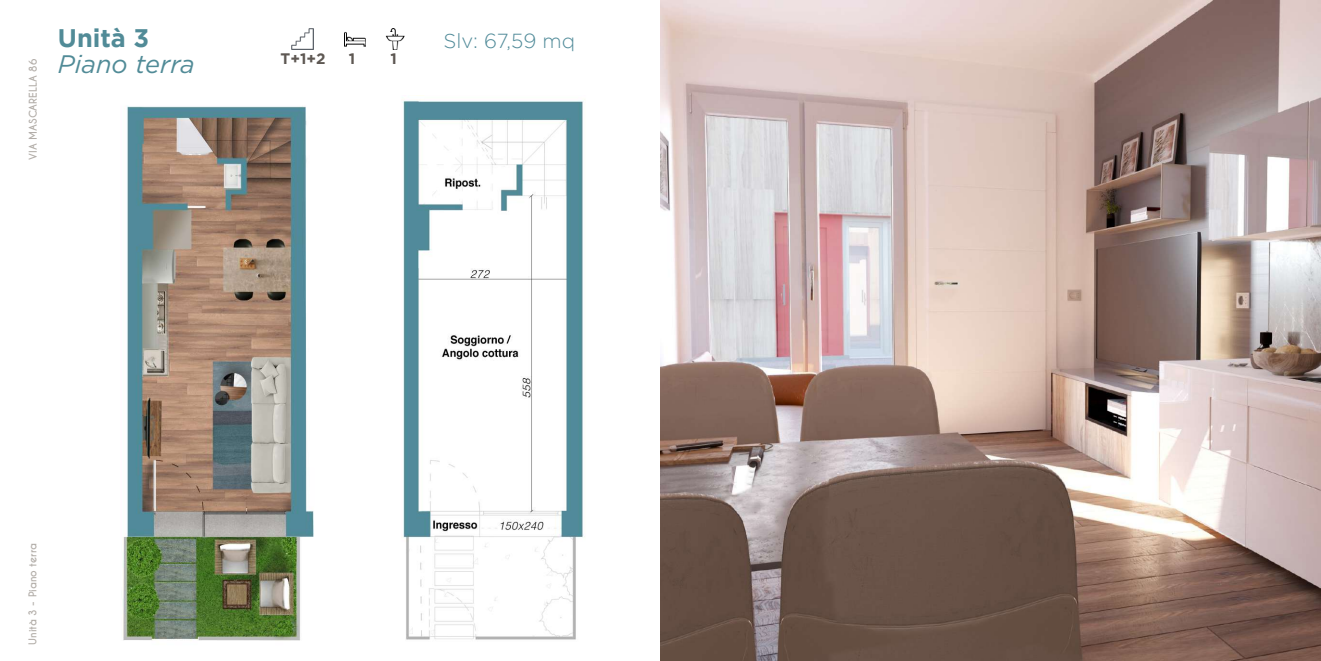
<style>
.page{position:relative;width:1321px;height:661px;background:#fff}
.page>*{position:absolute;margin:0;border:0;box-sizing:border-box;transform-origin:0 0}
.t1{font:italic 25.3px "Gotham";color:#518b97}
.t2{font:700 25.3px "Gotham";color:#518b97}
.t3{font:300 20.3px "Gotham";color:#518b99}
.t4{font:700 15.2px "Gotham";color:#5e5853}
.t5{font:700 10.1px "Caviar Dreams";color:#b3aea9}
</style>
<div class="page">
<img style="left:123px;top:106px;width:191px;height:535px">
<img style="left:402px;top:100px;width:182px;height:540px">
<img style="left:292px;top:28px;width:21px;height:22px">
<img style="left:344px;top:32px;width:22px;height:15px">
<img style="left:385px;top:28px;width:20px;height:22px">
<img style="left:660px;top:0;width:661px;height:660px">
<p class="t5" style="left:27px;top:160px;width:102px;rotate:-90deg">VIA MASCARELLA 86</p>
<h1 class="t2" style="left:58px;top:24px;width:93px">Unità 3</h1>
<h1 class="t1" style="left:58px;top:50px;width:138px">Piano terra</h1>
<h3 class="t4" style="left:281px;top:50px;width:47px">T+1+2</h3>
<h3 class="t4" style="left:349px;top:50px;width:8px">1</h3>
<h3 class="t4" style="left:391px;top:50px;width:8px">1</h3>
<h2 class="t3" style="left:443px;top:30px;width:133px">Slv: 67,59 mq</h2>
<p class="t5" style="left:27px;top:644px;width:103px;rotate:-90deg">Unità 3 - Piano terra</p>
</div>
